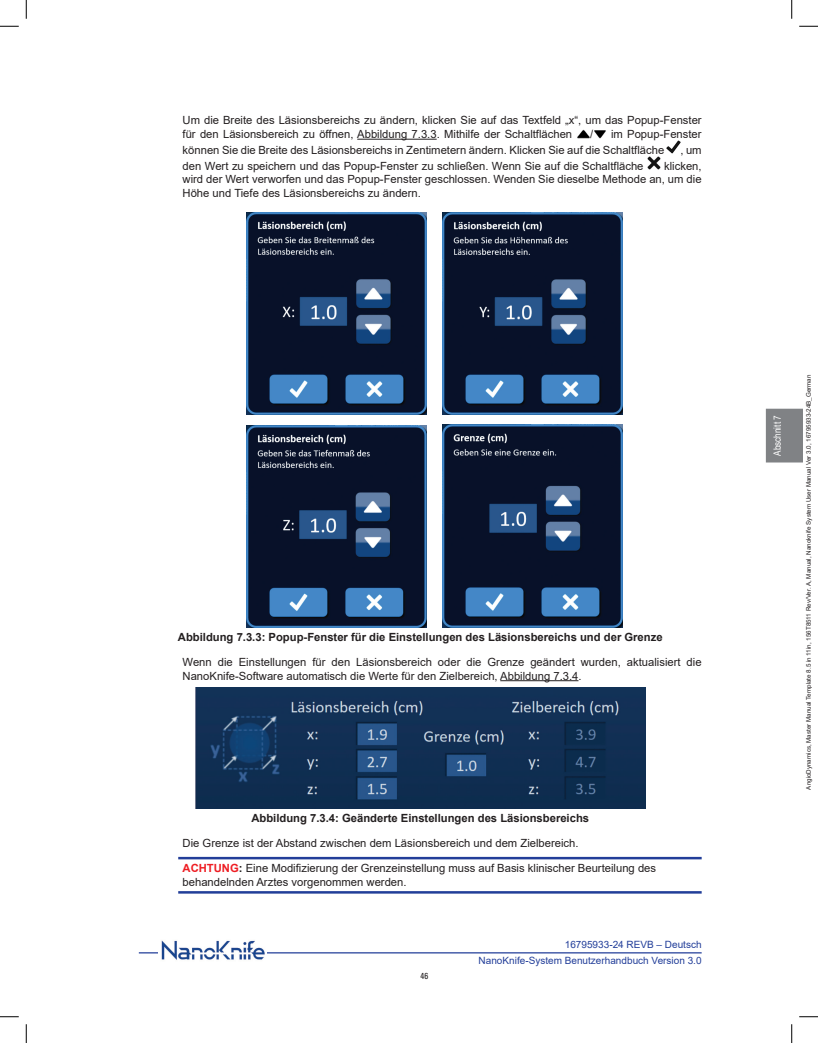
<style>
.page{position:relative;width:818px;height:1043px;background:#fff}
.page>*{position:absolute;margin:0;border:0;box-sizing:border-box;transform-origin:0 0}
.un_body_indent{font:11.25px/13.5px "Arial";color:#231f20}
.un_figure_title{font:700 11.25px "Arial";color:#231f20}
.un_caution_indent1{font:11.25px/13.5px "Arial";color:#231f20}
.t1{font:10px/16.1px "Arial";color:#223e99;text-align:right}
.t2{font:10px "Arial Narrow";color:#fff}
.t3{font:condensed 8.75px "Univers LT Std";color:#231f20}
.t4{font:6.25px "Arial";color:#231f20}
.s1{font-weight:700;color:#ee1d23}
.s2{font-weight:700}
</style>
<div class="page">
<div style="left:765px;top:409px;width:37px;height:53px;background:#808285"></div>
<hr style="left:139px;top:952px;width:562px;height:1px;background:#223e99">
<img style="left:159px;top:940px;width:108px;height:20px">
<hr style="left:357px;top:139px;width:79px;height:1px;background:#231f20">
<hr style="left:500px;top:680px;width:78px;height:1px;background:#231f20">
<hr style="left:178px;top:856px;width:523px;height:3px;background:#223e99">
<hr style="left:178px;top:891px;width:523px;height:2px;background:#223e99">
<img style="left:577px;top:130px;width:13px;height:8px">
<svg style="left:594px;top:130px;width:12px;height:8px"></svg>
<img style="left:666px;top:140px;width:14px;height:14px">
<svg style="left:647px;top:156px;width:13px;height:13px"></svg>
<img style="left:246px;top:212px;width:180px;height:203px">
<img style="left:442px;top:212px;width:180px;height:203px">
<img style="left:246px;top:425px;width:180px;height:202px">
<img style="left:442px;top:425px;width:180px;height:202px">
<img style="left:195px;top:687px;width:450px;height:122px">
<svg style="left:0;top:25px;width:19px;height:2px"></svg>
<svg style="left:799px;top:25px;width:19px;height:2px"></svg>
<svg style="left:0;top:1016px;width:19px;height:1px"></svg>
<svg style="left:799px;top:1016px;width:19px;height:1px"></svg>
<svg style="left:25px;top:0;width:2px;height:19px"></svg>
<svg style="left:25px;top:1024px;width:2px;height:18px"></svg>
<svg style="left:791px;top:0;width:1px;height:19px"></svg>
<svg style="left:791px;top:1024px;width:1px;height:18px"></svg>
<p class="un_body_indent" style="left:182px;top:114px;width:520px">Um die Breite des Läsionsbereichs zu ändern, klicken Sie auf das Textfeld „x“, um das Popup-Fenster für den Läsionsbereich zu öffnen, Abbildung 7.3.3. Mithilfe der Schaltflächen</p>
<p class="un_body_indent" style="left:590px;top:127px;width:5px">/</p>
<p class="un_body_indent" style="left:182px;top:126px;width:520px;line-height:15.8px;text-indent:428px">im Popup-Fenster können Sie die Breite des Läsionsbereichs in Zentimetern ändern. Klicken Sie auf die Schaltfläche</p>
<p class="un_body_indent" style="left:680px;top:143px;width:23px">, um</p>
<p class="un_body_indent" style="left:182px;top:159px;width:462px">den Wert zu speichern und das Popup-Fenster zu schließen. Wenn Sie auf die Schaltfläche</p>
<p class="un_body_indent" style="left:182px;top:159px;width:520px;text-align:justify;text-indent:481px">klicken, wird der Wert verworfen und das Popup-Fenster geschlossen. Wenden Sie dieselbe Methode an, um die Höhe und Tiefe des Läsionsbereichs zu ändern.</p>
<p class="un_figure_title" style="left:178px;top:629px;width:486px">Abbildung 7.3.3: Popup-Fenster für die Einstellungen des Läsionsbereichs und der Grenze</p>
<p class="un_body_indent" style="left:182px;top:655px;width:520px">Wenn die Einstellungen für den Läsionsbereich oder die Grenze geändert wurden, aktualisiert die<br>NanoKnife-Software automatisch die Werte für den Zielbereich, Abbildung 7.3.4.</p>
<p class="un_figure_title" style="left:251px;top:810px;width:339px">Abbildung 7.3.4: Geänderte Einstellungen des Läsionsbereichs</p>
<p class="un_body_indent" style="left:182px;top:836px;width:397px">Die Grenze ist der Abstand zwischen dem Läsionsbereich und dem Zielbereich.</p>
<p class="un_caution_indent1" style="left:182px;top:861px;width:475px"><span class="s1">ACHTUNG</span><span class="s2">:</span> Eine Modifizierung der Grenzeinstellung muss auf Basis klinischer Beurteilung des behandelnden Arztes vorgenommen werden.</p>
<p class="t3" style="left:420px;top:970px;width:9px">46</p>
<p class="t1" style="left:478px;top:936px;width:224px">16795933-24 REVB – Deutsch<br>NanoKnife-System Benutzerhandbuch Version 3.0</p>
<p class="t2" style="left:770px;top:456px;width:42px;rotate:-90deg">Abschnitt 7</p>
<p class="t4" style="left:804px;top:789px;width:416px;rotate:-90deg">AngioDynamics, Master Manual Template 8.5 in 11in, 156T8511 Rev/Ver. A, Manual, Nanoknife System User Manual Ver 3.0, 16795933-24B_German</p>
</div>
